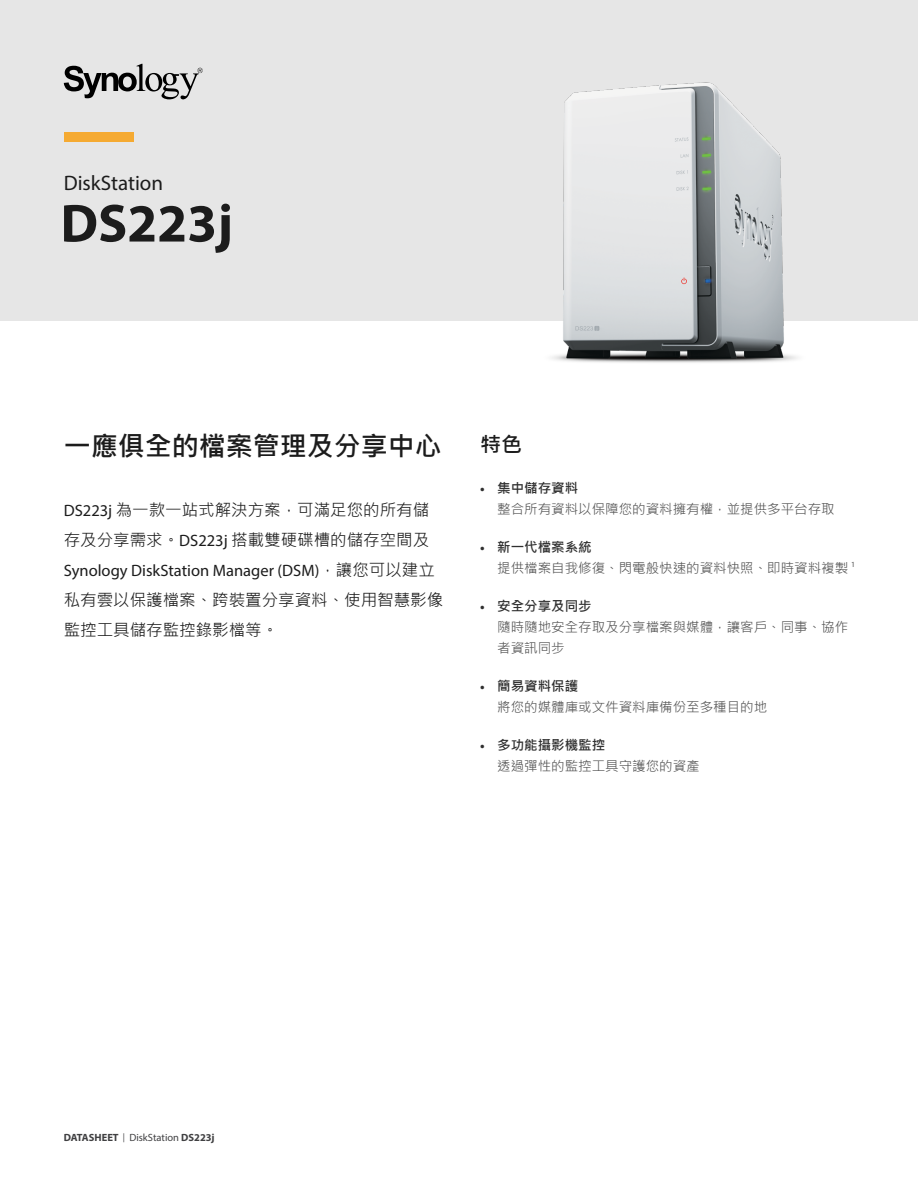
<style>
.page{position:relative;width:918px;height:1188px;background:#fff}
.page>*{position:absolute;margin:0;border:0;box-sizing:border-box;transform-origin:0 0}
.t1{font:700 54px "Myriad Pro";color:#1c1c1c}
.t2{font:700 27px "Microsoft Jheng Hei";color:#1c1c1c}
.t3{font:21px "Myriad Pro";color:#1c1c1c}
.t4{font:700 21px "Microsoft Jheng Hei";color:#1c1c1c}
.t5{font:16.5px/30px "Microsoft Jheng Hei";color:#1c1c1c}
.t6{font:16.5px "Myriad Pro";color:#1c1c1c}
.t7{font:13.5px/21px "Microsoft Jheng Hei";color:#545454}
.t8{font:700 10.5px "Myriad Pro";color:#404042}
.t9{font:7.8px "Myriad Pro";color:#545454}
.s1{font-family:"Myriad Pro"}
.s2{font-family:"Microsoft Jheng Hei"}
.s3{font-family:"Myriad Pro";font-weight:700;color:#303030}
.s4{font-weight:700;color:#303030}
.s5{font-weight:400;font-size:9px}
.s6{font-weight:400}
</style>
<div class="page">
<div style="left:0;top:0;width:918px;height:320px;background:#e6e6e6"></div>
<div style="left:64px;top:132px;width:70px;height:9px;background:#f5aa32"></div>
<svg style="left:64px;top:64px;width:139px;height:35px"></svg>
<img style="left:503px;top:82px;width:329px;height:281px">
<h3 class="t3" style="left:64px;top:170px;width:101px">DiskStation</h3>
<h1 class="t1" style="left:61px;top:188px;width:174px">DS223j</h1>
<h2 class="t2" style="left:64px;top:429px;width:380px">一應俱全的檔案管理及分享中心</h2>
<p class="t5" style="left:64px;top:495px;width:367px"><span class="s1">DS223j</span> 為一款一站式解決方案，可滿足您的所有儲存及分享需求。<span class="s1">DS223j</span> 搭載雙硬碟槽的儲存空間及</p>
<p class="t6" style="left:64px;top:560px;width:373px">Synology DiskStation Manager (DSM)<span class="s2">，讓您可以建立</span></p>
<p class="t5" style="left:64px;top:585px;width:381px">私有雲以保護檔案、跨裝置分享資料、使用智慧影像監控工具儲存監控錄影檔等。</p>
<h3 class="t4" style="left:480px;top:431px;width:43px">特色</h3>
<p class="t7" style="left:497px;top:478px;width:339px;text-indent:-17px"><span class="s3">•</span> <span class="s4">集中儲存資料<br></span>整合所有資料以保障您的資料擁有權，並提供多平台存取</p>
<p class="t7" style="left:497px;top:537px;width:352px;text-indent:-17px"><span class="s3">•</span> <span class="s4">新一代檔案系統<br></span>提供檔案自我修復、閃電般快速的資料快照、即時資料複製</p>
<p class="t9" style="left:851px;top:559px;width:6px">1</p>
<p class="t7" style="left:497px;top:596px;width:352px;text-indent:-17px"><span class="s3">•</span> <span class="s4">安全分享及同步<br></span>隨時隨地安全存取及分享檔案與媒體，讓客戶、同事、協作者資訊同步</p>
<p class="t7" style="left:497px;top:676px;width:271px;text-indent:-17px"><span class="s3">•</span> <span class="s4">簡易資料保護<br></span>將您的媒體庫或文件資料庫備份至多種目的地</p>
<p class="t7" style="left:497px;top:735px;width:204px;text-indent:-17px"><span class="s3">•</span> <span class="s4">多功能攝影機監控<br></span>透過彈性的監控工具守護您的資產</p>
<p class="t8" style="left:64px;top:1131px;width:152px">DATASHEET <span class="s5">|</span> <span class="s6">DiskStation</span> DS223j</p>
</div>
